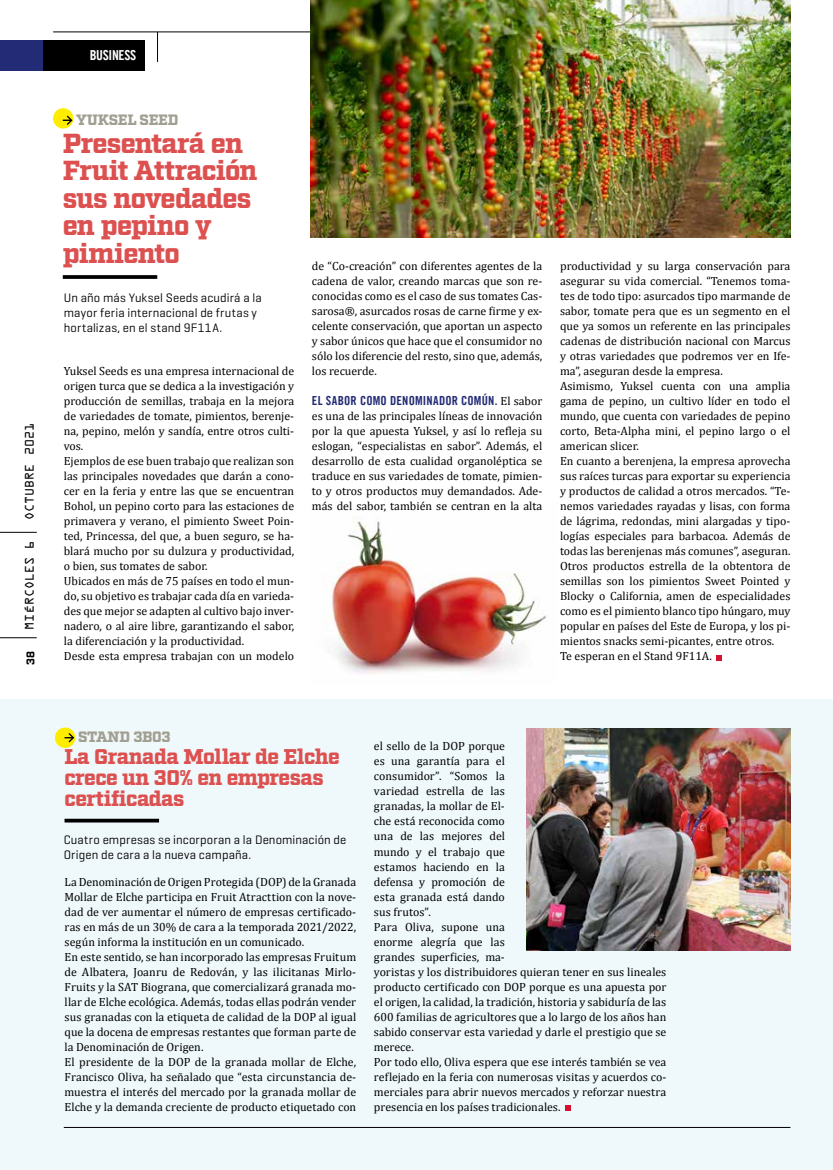
<style>
.page{position:relative;width:833px;height:1170px;background:#fff}
.page>*{position:absolute;margin:0;border:0;box-sizing:border-box;transform-origin:0 0}
.t1{font:900 27.5px/27.5px "Factoria";letter-spacing:-.035em;color:#dd5050}
.t2{font:900 21.25px/21.2px "Factoria";letter-spacing:-.035em;color:#dd5050}
.t3{font:900 15px "Factoria";letter-spacing:-.02em;color:#a19f91}
.t4{font:13.75px "Trade Gothic LT Com Bd Cn 20";letter-spacing:-.025em;color:#fff}
.t5{font:12.5px/15px "Geogrotesque";letter-spacing:.01em;color:#000}
.t6{font:12.5px "Trade Gothic LT Com Bd Cn 20";letter-spacing:.015em;color:#232b76}
.t7{font:11.88px/15px "Cambria";color:#000}
.t8{font:11.25px "OCRA Std";color:#000}
.t9{font:700 11.25px "Factoria";color:#000}
.s1{font-family:"Cambria";font-size:11.88px;color:#000}
</style>
<div class="page">
<div style="left:0;top:699px;width:833px;height:470px;background:#eff8fa"></div>
<hr style="left:0;top:532px;width:37px;height:1px;background:#000">
<hr style="left:0;top:637px;width:37px;height:1px;background:#000">
<hr style="left:64px;top:1127px;width:726px;height:1px;background:#000">
<img style="left:332px;top:516px;width:215px;height:158px">
<div style="left:53px;top:108px;width:20px;height:21px;background:#ffed00;border-radius:50%"></div>
<svg style="left:63px;top:115px;width:10px;height:10px"></svg>
<svg style="left:63px;top:275px;width:94px;height:4px"></svg>
<svg style="left:716px;top:655px;width:6px;height:5px"></svg>
<div style="left:21px;top:41px;width:124px;height:30px;background:#000"></div>
<hr style="left:157px;top:32px;width:1px;height:30px;background:#000">
<hr style="left:53px;top:32px;width:737px;height:1px;background:#000">
<div style="left:0;top:41px;width:43px;height:30px;background:#232b76"></div>
<img style="left:311px;top:0;width:479px;height:237px">
<div style="left:55px;top:727px;width:20px;height:20px;background:#ffed00;border-radius:50%"></div>
<svg style="left:65px;top:733px;width:9px;height:9px"></svg>
<svg style="left:65px;top:818px;width:94px;height:4px"></svg>
<svg style="left:565px;top:1105px;width:6px;height:5px"></svg>
<img style="left:526px;top:728px;width:264px;height:222px">
<p class="t8" style="left:25px;top:520px;width:99px;rotate:-90deg">OCTUBRE 2021</p>
<p class="t8" style="left:25px;top:629px;width:91px;rotate:-90deg">MIÉRCOLES 6</p>
<p class="t9" style="left:24px;top:665px;width:15px;rotate:-90deg">38</p>
<p class="t4" style="left:90px;top:47px;width:48px">BUSINESS</p>
<p class="t3" style="left:76px;top:111px;width:104px">YUKSEL SEED</p>
<h1 class="t1" style="left:63px;top:131px;width:196px">Presentará en<br>Fruit Attración sus novedades en pepino y pimiento</h1>
<p class="t5" style="left:64px;top:289px;width:199px">Un año más Yuksel Seeds acudirá a la mayor feria internacional de frutas y hortalizas, en el stand 9F11A.</p>
<p class="t7" style="left:64px;top:363px;width:232px">Yuksel Seeds es una empresa internacional de origen turca que se dedica a la investigación y producción de semillas, trabaja en la mejora de variedades de tomate, pimientos, berenje&shy;na, pepino, melón y sandía, entre otros culti&shy;vos.<br>Ejemplos de ese buen trabajo que realizan son las principales novedades que darán a cono&shy;cer en la feria y entre las que se encuentran Bohol, un pepino corto para las estaciones de primavera y verano, el pimiento Sweet Poin&shy;ted, Princessa, del que, a buen seguro, se ha&shy;blará mucho por su dulzura y productividad, o bien, sus tomates de sabor.<br>Ubicados en más de 75 países en todo el mun&shy;do, su objetivo es trabajar cada día en varieda&shy;des que mejor se adapten al cultivo bajo inver&shy;nadero, o al aire libre, garantizando el sabor, la diferenciación y la productividad.<br>Desde esta empresa trabajan con un modelo</p>
<p class="t7" style="left:312px;top:258px;width:232px;text-align:justify">de “Co-creación” con diferentes agentes de la cadena de valor, creando marcas que son re&shy;conocidas como es el caso de sus tomates Cas&shy;sarosa®, asurcados rosas de carne firme y ex&shy;celente conservación, que aportan un aspecto y sabor únicos que hace que el consumidor no sólo los diferencie del resto, sino que, además, los recuerde.</p>
<p class="t6" style="left:312px;top:393px;width:232px">EL SABOR COMO DENOMINADOR COMÚN. <span class="s1">El sabor</span></p>
<p class="t7" style="left:312px;top:408px;width:232px;text-align:justify">es una de las principales líneas de innovación por la que apuesta Yuksel, y así lo refleja su eslogan, “especialistas en sabor”. Además, el desarrollo de esta cualidad organoléptica se traduce en sus variedades de tomate, pimien&shy;to y otros productos muy demandados. Ade&shy;más del sabor, también se centran en la alta</p>
<p class="t7" style="left:560px;top:258px;width:232px">productividad y su larga conservación para asegurar su vida comercial. “Tenemos toma&shy;tes de todo tipo: asurcados tipo marmande de sabor, tomate pera que es un segmento en el que ya somos un referente en las principales cadenas de distribución nacional con Marcus y otras variedades que podremos ver en Ife&shy;ma”, aseguran desde la empresa.<br>Asimismo, Yuksel cuenta con una amplia gama de pepino, un cultivo líder en todo el mundo, que cuenta con variedades de pepino corto, Beta-Alpha mini, el pepino largo o el american slicer.<br>En cuanto a berenjena, la empresa aprovecha sus raíces turcas para exportar su experiencia y productos de calidad a otros mercados. “Te&shy;nemos variedades rayadas y lisas, con forma de lágrima, redondas, mini alargadas y tipo&shy;logías especiales para barbacoa. Además de todas las berenjenas más comunes”, aseguran.<br>Otros productos estrella de la obtentora de semillas son los pimientos Sweet Pointed y Blocky o California, amen de especialidades como es el pimiento blanco tipo húngaro, muy popular en países del Este de Europa, y los pi&shy;mientos snacks semi-picantes, entre otros.<br>Te esperan en el Stand 9F11A.</p>
<p class="t3" style="left:78px;top:728px;width:94px">STAND 3B03</p>
<h2 class="t2" style="left:65px;top:746px;width:277px">La Granada Mollar de Elche crece un 30% en empresas certificadas</h2>
<p class="t5" style="left:64px;top:831px;width:284px">Cuatro empresas se incorporan a la Denominación de<br>Origen de cara a la nueva campaña.</p>
<p class="t7" style="left:65px;top:873px;width:293px">La Denominación de Origen Protegida (DOP) de la Granada Mollar de Elche participa en Fruit Atracttion con la nove&shy;dad de ver aumentar el número de empresas certificado&shy;ras en más de un 30% de cara a la temporada 2021/2022, según informa la institución en un comunicado.<br>En este sentido, se han incorporado las empresas Fruitum de Albatera, Joanru de Redován, y las ilicitanas Mirlo-Fruits y la SAT Biograna, que comercializará granada mo&shy;llar de Elche ecológica. Además, todas ellas podrán vender sus granadas con la etiqueta de calidad de la DOP al igual que la docena de empresas restantes que forman parte de la Denominación de Origen.<br>El presidente de la DOP de la granada mollar de Elche, Francisco Oliva, ha señalado que “esta circunstancia de&shy;muestra el interés del mercado por la granada mollar de Elche y la demanda creciente de producto etiquetado con</p>
<p class="t7" style="left:374px;top:738px;width:294px">el sello de la DOP porque<br>es una garantía para el<br>consumidor”. “Somos la<br>variedad estrella de las<br>granadas, la mollar de El-<br>che está reconocida como<br>una de las mejores del<br>mundo y el trabajo que<br>estamos haciendo en la<br>defensa y promoción de<br>esta granada está dando<br>sus frutos”.<br>Para Oliva, supone una<br>enorme alegría que las<br>grandes superficies, ma-<br>yoristas y los distribuidores quieran tener en sus lineales producto certificado con DOP porque es una apuesta por el origen, la calidad, la tradición, historia y sabiduría de las 600 familias de agricultores que a lo largo de los años han sabido conservar esta variedad y darle el prestigio que se merece.<br>Por todo ello, Oliva espera que ese interés también se vea reflejado en la feria con numerosas visitas y acuerdos co&shy;merciales para abrir nuevos mercados y reforzar nuestra presencia en los países tradicionales.</p>
</div>
